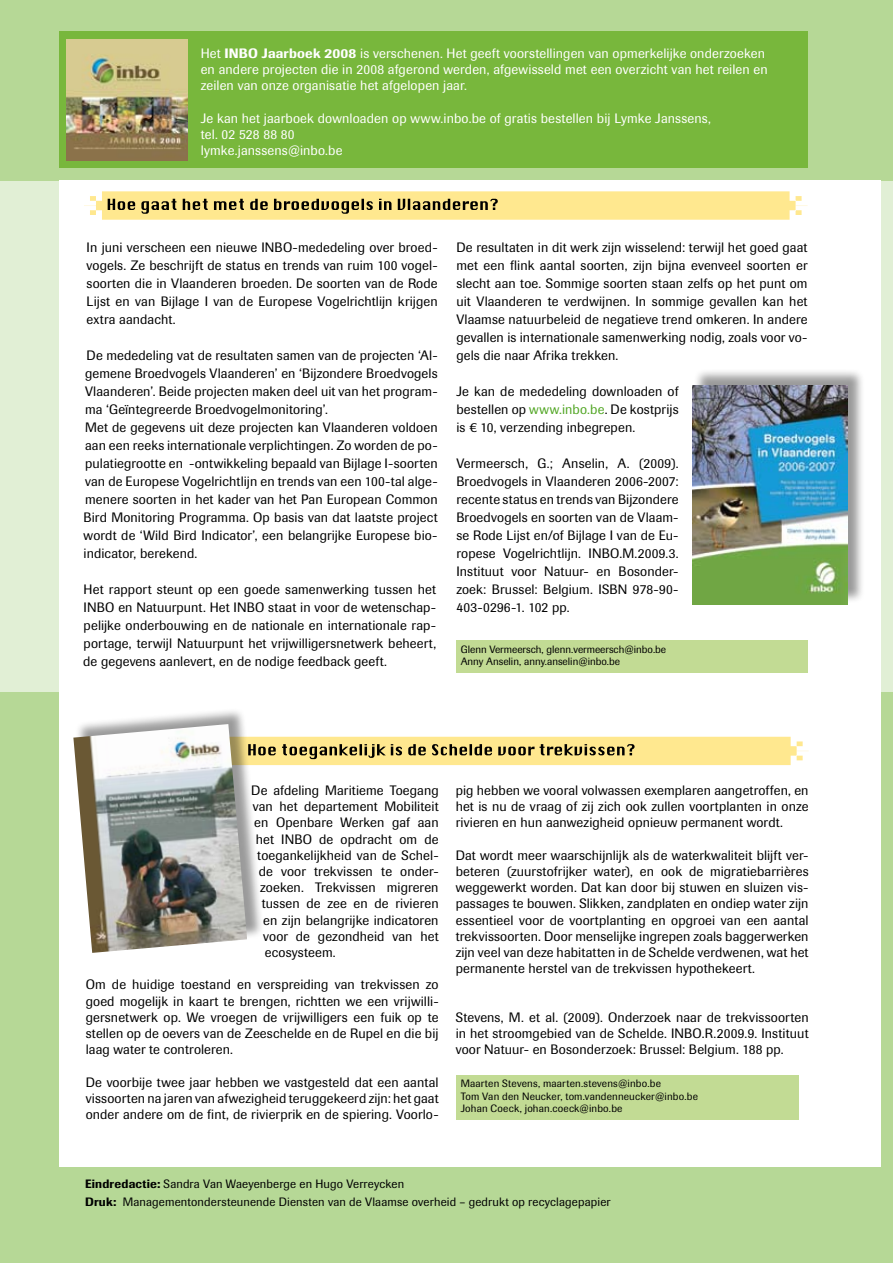
<style>
.page{position:relative;width:893px;height:1263px;background:#b6d896}
.page>*{position:absolute;margin:0;border:0;box-sizing:border-box;transform-origin:0 0}
.t1{font:13.5px/18px "Imago";letter-spacing:.01em;color:#000;text-align:justify}
.t2{font:13.5px/16.2px "Imago";letter-spacing:.01em;color:#fff}
.t3{font:12px/18px "Imago";letter-spacing:.01em;color:#000}
.t4{font:10.5px/12.6px "Imago";letter-spacing:.01em;color:#000}
.s1{font-weight:500}
.s2{color:#52a625}
</style>
<div class="page">
<div style="left:0;top:181px;width:893px;height:510px;background:#e1efd5"></div>
<div style="left:60px;top:180px;width:821px;height:986px;background:#fff"></div>
<svg style="left:84px;top:191px;width:724px;height:29px"></svg>
<div style="left:456px;top:1075px;width:343px;height:44px;background:#c2db94"></div>
<svg style="left:271px;top:737px;width:538px;height:28px"></svg>
<div style="left:456px;top:641px;width:352px;height:32px;background:#c2db94"></div>
<div style="left:60px;top:32px;width:748px;height:136px;background:#78b73c"></div>
<div style="left:693px;top:368px;width:176px;height:242px;background:#000;opacity:.4"></div>
<img style="left:692px;top:386px;width:156px;height:219px">
<div style="left:74px;top:707px;width:197px;height:251px;background:#000;opacity:.4"></div>
<img style="left:73px;top:724px;width:174px;height:229px">
<img style="left:67px;top:39px;width:121px;height:121px">
<p class="t2" style="left:201px;top:45px;width:569px">Het <span class="s1">INBO Jaarboek 2008</span> is verschenen. Het geeft voorstellingen van opmerkelijke onderzoeken en andere projecten die in 2008 afgerond werden, afgewisseld met een overzicht van het reilen en zeilen van onze organisatie het afgelopen jaar.</p>
<p class="t2" style="left:201px;top:110px;width:512px">Je kan het jaarboek downloaden op www.inbo.be of gratis bestellen bij Lymke Janssens, tel. 02 528 88 80<br>lymke.janssens@inbo.be</p>
<p class="t1" style="left:87px;top:238px;width:352px">In juni verscheen een nieuwe INBO-mededeling over broed&shy;vogels. Ze beschrijft de status en trends van ruim 100 vogel&shy;soorten die in Vlaanderen broeden. De soorten van de Rode Lijst en van Bijlage I van de Europese Vogelrichtlijn krijgen extra aandacht.</p>
<p class="t1" style="left:84px;top:346px;width:356px;text-align:left">De mededeling vat de resultaten samen van de projecten ‘Al&shy;gemene Broedvogels Vlaanderen’ en ‘Bijzondere Broedvogels Vlaanderen’. Beide projecten maken deel uit van het program&shy;ma ‘Geïntegreerde Broedvogelmonitoring’.<br>Met de gegevens uit deze projecten kan Vlaanderen voldoen aan een reeks internationale verplichtingen. Zo worden de po&shy;pulatiegrootte en -ontwikkeling bepaald van Bijlage I-soorten van de Europese Vogelrichtlijn en trends van een 100-tal alge&shy;menere soorten in het kader van het Pan European Common Bird Monitoring Programma. Op basis van dat laatste project wordt de ‘Wild Bird Indicator’, een belangrijke Europese bio&shy;indicator, berekend.</p>
<p class="t1" style="left:83px;top:580px;width:354px">Het rapport steunt op een goede samenwerking tussen het INBO en Natuurpunt. Het INBO staat in voor de wetenschap&shy;pelijke onderbouwing en de nationale en internationale rap&shy;portage, terwijl Natuurpunt het vrijwilligersnetwerk beheert, de gegevens aanlevert, en de nodige feedback geeft.</p>
<p class="t1" style="left:456px;top:238px;width:353px">De resultaten in dit werk zijn wisselend: terwijl het goed gaat met een flink aantal soorten, zijn bijna evenveel soorten er slecht aan toe. Sommige soorten staan zelfs op het punt om uit Vlaanderen te verdwijnen. In sommige gevallen kan het Vlaamse natuurbeleid de negatieve trend omkeren. In andere gevallen is internationale samenwerking nodig, zoals voor vo&shy;gels die naar Afrika trekken.</p>
<p class="t1" style="left:456px;top:382px;width:224px">Je kan de mededeling downloaden of bestellen op <span class="s2">www.inbo.be</span>. De kostprijs is € 10, verzending inbegrepen.</p>
<p class="t1" style="left:456px;top:454px;width:224px">Vermeersch, G.; Anselin, A. (2009).<br>Broedvogels in Vlaanderen 2006-2007: recente status en trends van Bijzondere Broedvogels en soorten van de Vlaam&shy;se Rode Lijst en/of Bijlage I van de Eu&shy;ropese Vogelrichtlijn. INBO.M.2009.3.<br>Instituut voor Natuur- en Bosonder&shy;zoek: Brussel: Belgium. ISBN 978-90- 403-0296-1. 102 pp.</p>
<p class="t4" style="left:461px;top:643px;width:207px">Glenn Vermeersch, glenn.vermeersch@inbo.be<br>Anny Anselin, anny.anselin@inbo.be</p>
<p class="t1" style="left:251px;top:781px;width:189px">De afdeling Maritieme Toegang</p>
<p class="t1" style="left:253px;top:797px;width:187px">van het departement Mobiliteit</p>
<p class="t1" style="left:254px;top:814px;width:186px">en Openbare Werken gaf aan</p>
<p class="t1" style="left:256px;top:830px;width:184px">het INBO de opdracht om de</p>
<p class="t1" style="left:257px;top:846px;width:183px">toegankelijkheid van de Schel-</p>
<p class="t1" style="left:259px;top:862px;width:181px">de voor trekvissen te onder-</p>
<p class="t1" style="left:260px;top:878px;width:180px">zoeken. Trekvissen migreren</p>
<p class="t1" style="left:262px;top:895px;width:178px">tussen de zee en de rivieren</p>
<p class="t1" style="left:263px;top:911px;width:177px">en zijn belangrijke indicatoren</p>
<p class="t1" style="left:263px;top:927px;width:177px">voor de gezondheid van het</p>
<p class="t1" style="left:265px;top:943px;width:72px">ecosysteem.</p>
<p class="t1" style="left:86px;top:977px;width:354px;line-height:16.2px">Om de huidige toestand en verspreiding van trekvissen zo goed mogelijk in kaart te brengen, richtten we een vrijwilli&shy;gersnetwerk op. We vroegen de vrijwilligers een fuik op te stellen op de oevers van de Zeeschelde en de Rupel en die bij laag water te controleren.</p>
<p class="t1" style="left:86px;top:1074px;width:354px;line-height:16.2px">De voorbije twee jaar hebben we vastgesteld dat een aantal vissoorten na jaren van afwezigheid teruggekeerd zijn: het gaat onder andere om de fint, de rivierprik en de spiering. Voorlo-</p>
<p class="t1" style="left:456px;top:782px;width:354px;line-height:16.2px">pig hebben we vooral volwassen exemplaren aangetroffen, en het is nu de vraag of zij zich ook zullen voortplanten in onze rivieren en hun aanwezigheid opnieuw permanent wordt.</p>
<p class="t1" style="left:456px;top:847px;width:354px;line-height:16.2px">Dat wordt meer waarschijnlijk als de waterkwaliteit blijft ver&shy;beteren (zuurstofrijker water), en ook de migratiebarrières weggewerkt worden. Dat kan door bij stuwen en sluizen vis&shy;passages te bouwen. Slikken, zandplaten en ondiep water zijn essentieel voor de voortplanting en opgroei van een aantal trekvissoorten. Door menselijke ingrepen zoals baggerwerken zijn veel van deze habitatten in de Schelde verdwenen, wat het permanente herstel van de trekvissen hypothekeert.</p>
<p class="t1" style="left:456px;top:1009px;width:354px;line-height:16.2px">Stevens, M. et al. (2009). Onderzoek naar de trekvissoorten in het stroomgebied van de Schelde. INBO.R.2009.9. Instituut voor Natuur- en Bosonderzoek: Brussel: Belgium. 188 pp.</p>
<p class="t4" style="left:461px;top:1077px;width:239px">Maarten Stevens, maarten.stevens@inbo.be<br>Tom Van den Neucker, tom.vandenneucker@inbo.be<br>Johan Coeck, johan.coeck@inbo.be</p>
<p class="t3" style="left:85px;top:1175px;width:527px"><span class="s1">Eindredactie:</span> Sandra Van Waeyenberge en Hugo Verreycken<br><span class="s1">Druk:</span> Managementondersteunende Diensten van de Vlaamse overheid – gedrukt op recyclagepapier</p>
</div>
